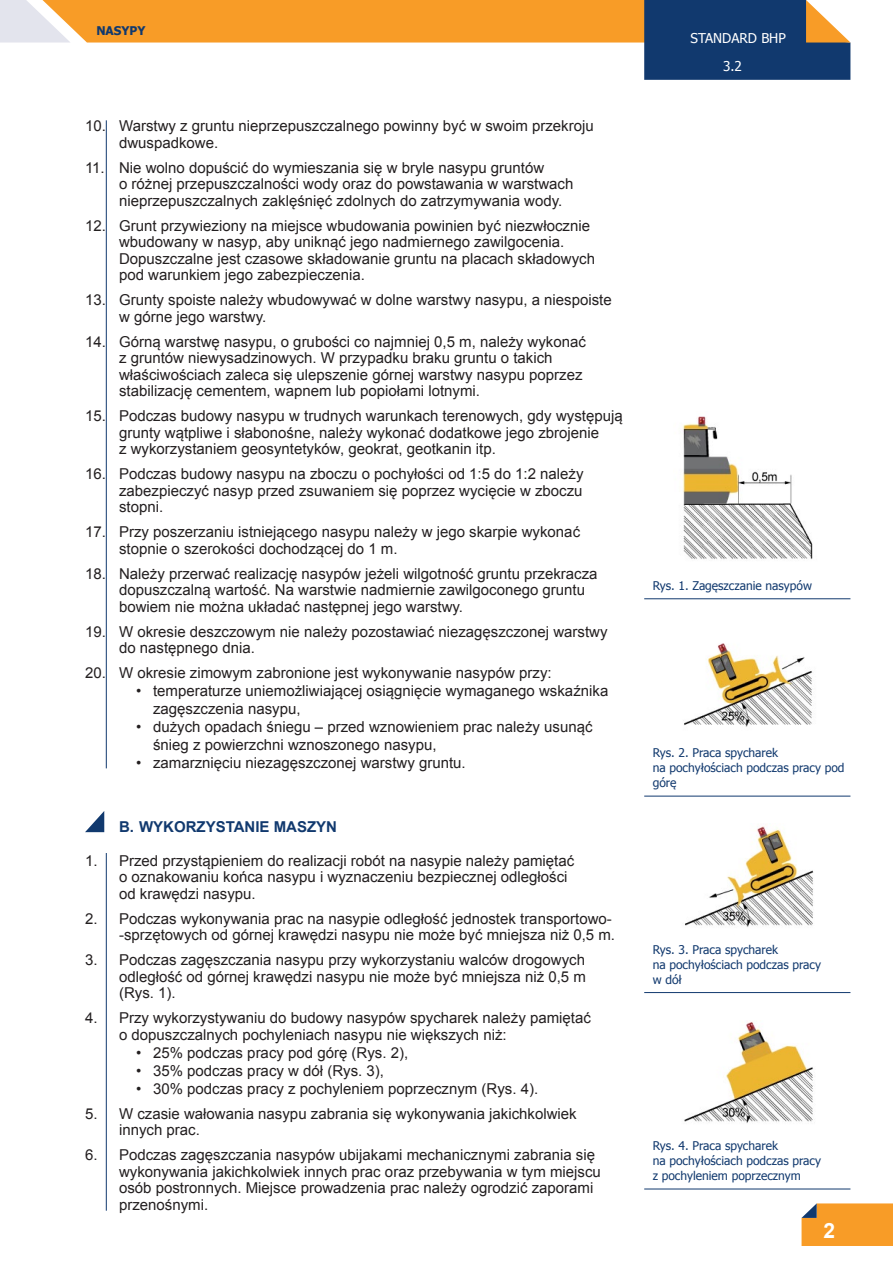
<style>
.page{position:relative;width:893px;height:1263px;background:#fff}
.page>*{position:absolute;margin:0;border:0;box-sizing:border-box;transform-origin:0 0}
.tekst{font:700 21px "Arial";color:#fff}
.Tekst_numerowany{font:15px/16.5px "Arial";color:#231f20}
.Tekst_kropki{font:15px/18px "Arial";color:#231f20}
.Tytulik{font:700 15px "Arial";color:#11396e}
.t1{font:13.5px "Tahoma";color:#fff}
.podpis_zdjęcia{font:12px/15px "Tahoma";color:#11396e}
.t2{font:700 12px "Tahoma";color:#11396e}
</style>
<div class="page">
<svg style="left:801px;top:1203px;width:92px;height:43px;background:#f19d32"></svg>
<svg style="left:0;top:0;width:850px;height:80px"></svg>
<hr style="left:106px;top:120px;width:1px;height:648px;background:#11396e">
<svg style="left:85px;top:811px;width:19px;height:21px"></svg>
<hr style="left:106px;top:853px;width:1px;height:358px;background:#11396e">
<img style="left:682px;top:416px;width:131px;height:144px">
<img style="left:684px;top:643px;width:128px;height:84px">
<img style="left:685px;top:826px;width:129px;height:101px">
<img style="left:684px;top:1022px;width:129px;height:101px">
<hr style="left:644px;top:796px;width:206px;height:1px;background:#11396e">
<hr style="left:644px;top:598px;width:206px;height:1px;background:#11396e">
<hr style="left:644px;top:992px;width:206px;height:1px;background:#11396e">
<hr style="left:644px;top:1188px;width:206px;height:1px;background:#11396e">
<p class="t2" style="left:96px;top:23px;width:51px">NASYPY</p>
<p class="Tekst_numerowany" style="left:119px;top:118px;width:476px;text-indent:-34px">10. Warstwy z gruntu nieprzepuszczalnego powinny być w swoim przekroju dwuspadkowe.</p>
<p class="Tekst_numerowany" style="left:119px;top:159px;width:456px;text-indent:-34px">11. Nie wolno dopuścić do wymieszania się w bryle nasypu gruntów<br>o różnej przepuszczalności wody oraz do powstawania w warstwach nieprzepuszczalnych zaklęśnięć zdolnych do zatrzymywania wody.</p>
<p class="Tekst_numerowany" style="left:119px;top:217px;width:478px;text-indent:-34px">12. Grunt przywieziony na miejsce wbudowania powinien być niezwłocznie wbudowany w nasyp, aby uniknąć jego nadmiernego zawilgocenia.<br>Dopuszczalne jest czasowe składowanie gruntu na placach składowych pod warunkiem jego zabezpieczenia.</p>
<p class="Tekst_numerowany" style="left:119px;top:292px;width:494px;text-indent:-34px">13. Grunty spoiste należy wbudowywać w dolne warstwy nasypu, a niespoiste w górne jego warstwy.</p>
<p class="Tekst_numerowany" style="left:119px;top:333px;width:468px;text-indent:-34px">14. Górną warstwę nasypu, o grubości co najmniej 0,5 m, należy wykonać z gruntów niewysadzinowych. W przypadku braku gruntu o takich właściwościach zaleca się ulepszenie górnej warstwy nasypu poprzez stabilizację cementem, wapnem lub popiołami lotnymi.</p>
<p class="Tekst_numerowany" style="left:119px;top:408px;width:505px;text-indent:-34px">15. Podczas budowy nasypu w trudnych warunkach terenowych, gdy występują grunty wątpliwe i słabonośne, należy wykonać dodatkowe jego zbrojenie<br>z wykorzystaniem geosyntetyków, geokrat, geotkanin itp.</p>
<p class="Tekst_numerowany" style="left:119px;top:466px;width:466px;text-align:justify;text-indent:-34px">16. Podczas budowy nasypu na zboczu o pochyłości od 1:5 do 1:2 należy zabezpieczyć nasyp przed zsuwaniem się poprzez wycięcie w zboczu stopni.</p>
<p class="Tekst_numerowany" style="left:119px;top:524px;width:463px;text-indent:-34px">17. Przy poszerzaniu istniejącego nasypu należy w jego skarpie wykonać stopnie o szerokości dochodzącej do 1 m.</p>
<p class="Tekst_numerowany" style="left:119px;top:565px;width:480px;text-indent:-34px">18. Należy przerwać realizację nasypów jeżeli wilgotność gruntu przekracza dopuszczalną wartość. Na warstwie nadmiernie zawilgoconego gruntu bowiem nie można układać następnej jego warstwy.</p>
<p class="Tekst_numerowany" style="left:119px;top:623px;width:490px;text-indent:-34px">19. W okresie deszczowym nie należy pozostawiać niezagęszczonej warstwy do następnego dnia.</p>
<p class="Tekst_numerowany" style="left:85px;top:665px;width:468px">20. W okresie zimowym zabronione jest wykonywanie nasypów przy:</p>
<p class="Tekst_kropki" style="left:153px;top:682px;width:457px;text-indent:-17px">• temperaturze uniemożliwiającej osiągnięcie wymaganego wskaźnika zagęszczenia nasypu,</p>
<p class="Tekst_kropki" style="left:153px;top:718px;width:441px;text-indent:-17px">• dużych opadach śniegu – przed wznowieniem prac należy usunąć śnieg z powierzchni wznoszonego nasypu,</p>
<p class="Tekst_kropki" style="left:136px;top:754px;width:331px">• zamarznięciu niezagęszczonej warstwy gruntu.</p>
<p class="Tytulik" style="left:119px;top:817px;width:220px">B. WYKORZYSTANIE MASZYN</p>
<p class="Tekst_numerowany" style="left:119px;top:852px;width:457px;text-indent:-34px">1. Przed przystąpieniem do realizacji robót na nasypie należy pamiętać o oznakowaniu końca nasypu i wyznaczeniu bezpiecznej odległości od krawędzi nasypu.</p>
<p class="Tekst_numerowany" style="left:85px;top:910px;width:532px;text-align:right">2. Podczas wykonywania prac na nasypie odległość jednostek transportowo--sprzętowych od górnej krawędzi nasypu nie może być mniejsza niż 0,5 m.</p>
<p class="Tekst_numerowany" style="left:119px;top:952px;width:468px;text-align:justify;text-indent:-34px">3. Podczas zagęszczania nasypu przy wykorzystaniu walców drogowych odległość od górnej krawędzi nasypu nie może być mniejsza niż 0,5 m (Rys. 1).</p>
<p class="Tekst_numerowany" style="left:119px;top:1010px;width:473px;text-indent:-34px">4. Przy wykorzystywaniu do budowy nasypów spycharek należy pamiętać o dopuszczalnych pochyleniach nasypu nie większych niż:</p>
<p class="Tekst_kropki" style="left:136px;top:1043px;width:274px">• 25% podczas pracy pod górę (Rys. 2),</p>
<p class="Tekst_kropki" style="left:136px;top:1061px;width:249px">• 35% podczas pracy w dół (Rys. 3),</p>
<p class="Tekst_kropki" style="left:136px;top:1079px;width:404px">• 30% podczas pracy z pochyleniem poprzecznym (Rys. 4).</p>
<p class="Tekst_numerowany" style="left:119px;top:1105px;width:459px;text-indent:-34px">5. W czasie wałowania nasypu zabrania się wykonywania jakichkolwiek innych prac.</p>
<p class="Tekst_numerowany" style="left:119px;top:1147px;width:483px;text-indent:-34px">6. Podczas zagęszczania nasypów ubijakami mechanicznymi zabrania się wykonywania jakichkolwiek innych prac oraz przebywania w tym miejscu osób postronnych. Miejsce prowadzenia prac należy ogrodzić zaporami przenośnymi.</p>
<p class="t1" style="left:691px;top:29px;width:97px">STANDARD BHP</p>
<p class="t1" style="left:723px;top:57px;width:20px">3.2</p>
<p class="podpis_zdjęcia" style="left:653px;top:577px;width:161px">Rys. 1. Zagęszczanie nasypów</p>
<p class="podpis_zdjęcia" style="left:653px;top:745px;width:193px">Rys. 2. Praca spycharek<br>na pochyłościach podczas pracy pod górę</p>
<p class="podpis_zdjęcia" style="left:653px;top:941px;width:170px">Rys. 3. Praca spycharek<br>na pochyłościach podczas pracy w dół</p>
<p class="podpis_zdjęcia" style="left:653px;top:1138px;width:170px">Rys. 4. Praca spycharek<br>na pochyłościach podczas pracy z pochyleniem poprzecznym</p>
<p class="tekst" style="left:823px;top:1217px;width:13px">2</p>
</div>
